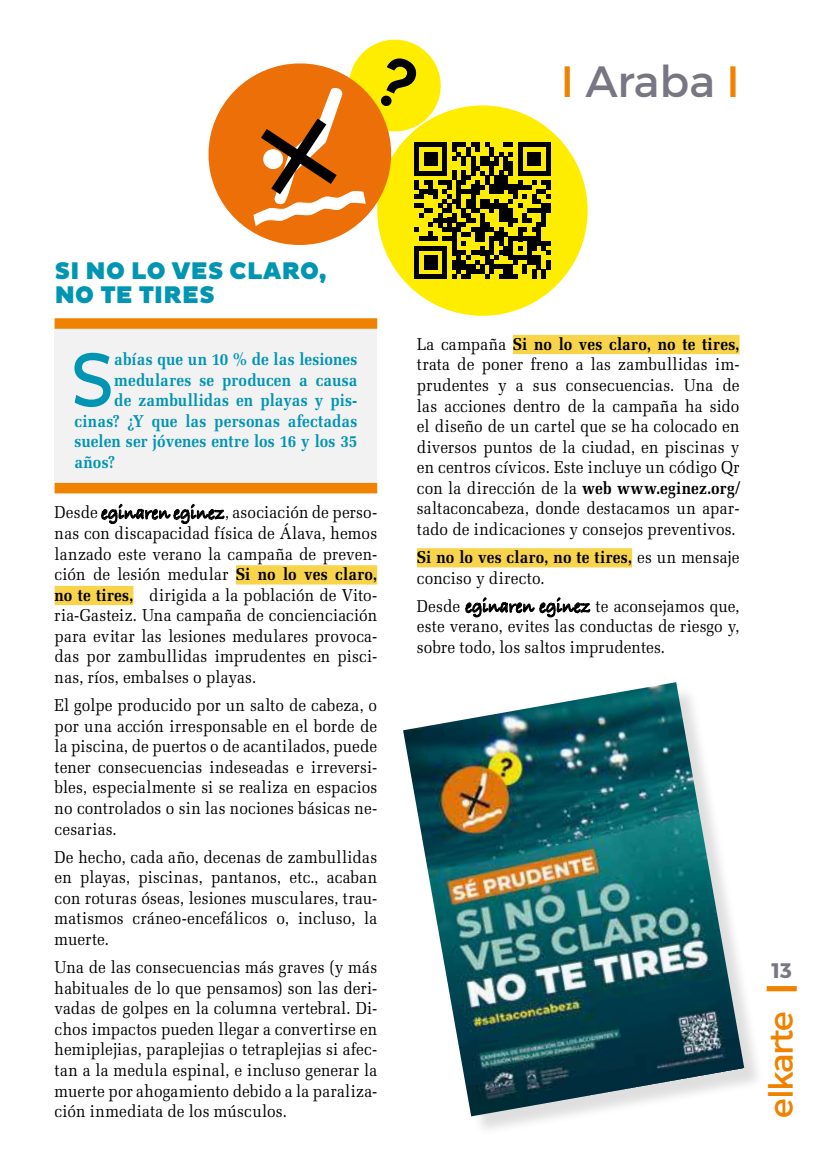
<style>
.page{position:relative;width:819px;height:1166px;background:#fff}
.page>*{position:absolute;margin:0;border:0;box-sizing:border-box;transform-origin:0 0}
.t1{font:77.7px "Pluto Sans";color:#0095b3;scale:.9 1}
.t2{font:43.75px "Montserrat";color:#787682}
.t3{font:33.25px "Montserrat";letter-spacing:-.04em;color:#ef8200}
.t4{font:900 24.5px/24.5px "Pluto Sans";letter-spacing:.015em;color:#0095b3}
.t5{font:700 21px "Montserrat";color:#787682}
.t6{font:17.15px/20.7px "Melior";letter-spacing:.01em;color:#000;text-align:justify;scale:.9 1}
.t7{font:700 17.15px "Melior";letter-spacing:.005em;color:#0095b3;scale:.9 1}
.s1{color:#ef8200}
.s2{font-family:"Bradley Hand ITCTT";font-weight:700;font-size:19.25px}
.s3{font-weight:700}
</style>
<div class="page">
<div style="left:766px;top:986px;width:30px;height:5px;background:#ef8200"></div>
<div style="left:55px;top:326px;width:322px;height:159px;background:#f2f1f1"></div>
<div style="left:377px;top:105px;width:210px;height:211px;background:#ffed00;border-radius:50%"></div>
<div style="left:55px;top:318px;width:322px;height:11px;background:#ef8200"></div>
<div style="left:55px;top:483px;width:322px;height:10px;background:#ef8200"></div>
<div style="left:236px;top:565px;width:141px;height:19px;background:#f8d44b"></div>
<div style="left:55px;top:586px;width:78px;height:19px;background:#f8d44b"></div>
<svg style="left:101px;top:504px;width:123px;height:21px"></svg>
<div style="left:513px;top:335px;width:226px;height:19px;background:#f8d44b"></div>
<div style="left:417px;top:548px;width:215px;height:19px;background:#f8d44b"></div>
<svg style="left:465px;top:597px;width:125px;height:21px"></svg>
<svg style="left:208px;top:79px;width:41px;height:151px;fill:#ec7007"></svg>
<div style="left:406px;top:685px;width:359px;height:452px;background:#000;opacity:.13"></div>
<img style="left:403px;top:682px;width:341px;height:434px">
<svg style="left:249px;top:39px;width:301px;height:240px"></svg>
<h2 class="t2" style="left:561px;top:54px;width:180px"><span class="s1">I</span> Araba <span class="s1">I</span></h2>
<h3 class="t4" style="left:55px;top:259px;width:273px">SI NO LO VES CLARO,<br>NO TE TIRES</h3>
<h1 class="t1" style="left:70px;top:336px;width:50px">S</h1>
<p class="t7" style="left:114px;top:348px;width:271px">abías que un 10 % de las lesiones</p>
<p class="t7" style="left:114px;top:369px;width:271px">medulares se producen a causa</p>
<p class="t7" style="left:114px;top:390px;width:271px">de zambullidas en playas y pis-</p>
<p class="t7" style="left:74px;top:410px;width:316px">cinas? ¿Y que las personas afectadas</p>
<p class="t7" style="left:74px;top:431px;width:316px">suelen ser jóvenes entre los 16 y los 35</p>
<p class="t7" style="left:74px;top:451px;width:47px">años?</p>
<p class="t6" style="left:55px;top:502px;width:360px">Desde <span class="s2">eginaren eginez</span>, asociación de perso&shy;nas con discapacidad física de Álava, hemos lanzado este verano la campaña de preven&shy;ción de lesión medular <span class="s3">Si no lo ves claro, no te tires,</span> dirigida a la población de Vito&shy;ria-Gasteiz. Una campaña de concienciación para evitar las lesiones medulares provoca&shy;das por zambullidas imprudentes en pisci&shy;nas, ríos, embalses o playas.</p>
<p class="t6" style="left:55px;top:695px;width:360px">El golpe producido por un salto de cabeza, o por una acción irresponsable en el borde de la piscina, de puertos o de acantilados, puede tener consecuencias indeseadas e irreversi&shy;bles, especialmente si se realiza en espacios no controlados o sin las nociones básicas ne&shy;cesarias.</p>
<p class="t6" style="left:55px;top:846px;width:360px">De hecho, cada año, decenas de zambullidas en playas, piscinas, pantanos, etc., acaban con roturas óseas, lesiones musculares, trau&shy;matismos cráneo-encefálicos o, incluso, la muerte.</p>
<p class="t6" style="left:55px;top:956px;width:360px">Una de las consecuencias más graves (y más habituales de lo que pensamos) son las deri&shy;vadas de golpes en la columna vertebral. Di&shy;chos impactos pueden llegar a convertirse en hemiplejias, paraplejias o tetraplejias si afec&shy;tan a la medula espinal, e incluso generar la muerte por ahogamiento debido a la paraliza&shy;ción inmediata de los músculos.</p>
<p class="t6" style="left:417px;top:333px;width:360px">La campaña <span class="s3">Si no lo ves claro, no te tires, </span>trata de poner freno a las zambullidas im&shy;prudentes y a sus consecuencias. Una de las acciones dentro de la campaña ha sido el diseño de un cartel que se ha colocado en diversos puntos de la ciudad, en piscinas y en centros cívicos. Este incluye un código Qr con la dirección de la <span class="s3">web www.eginez.org/ </span>saltaconcabeza, donde destacamos un apar&shy;tado de indicaciones y consejos preventivos.</p>
<p class="t6" style="left:417px;top:547px;width:360px"><span class="s3">Si no lo ves claro, no te tires,</span> es un mensaje conciso y directo.</p>
<p class="t6" style="left:417px;top:595px;width:360px">Desde <span class="s2">eginaren eginez</span> te aconsejamos que, este verano, evites las conductas de riesgo y, sobre todo, los saltos imprudentes.</p>
<p class="t5" style="left:771px;top:958px;width:22px">13</p>
<h3 class="t3" style="left:760px;top:1117px;width:107px;rotate:-90deg">elkarte</h3>
</div>
